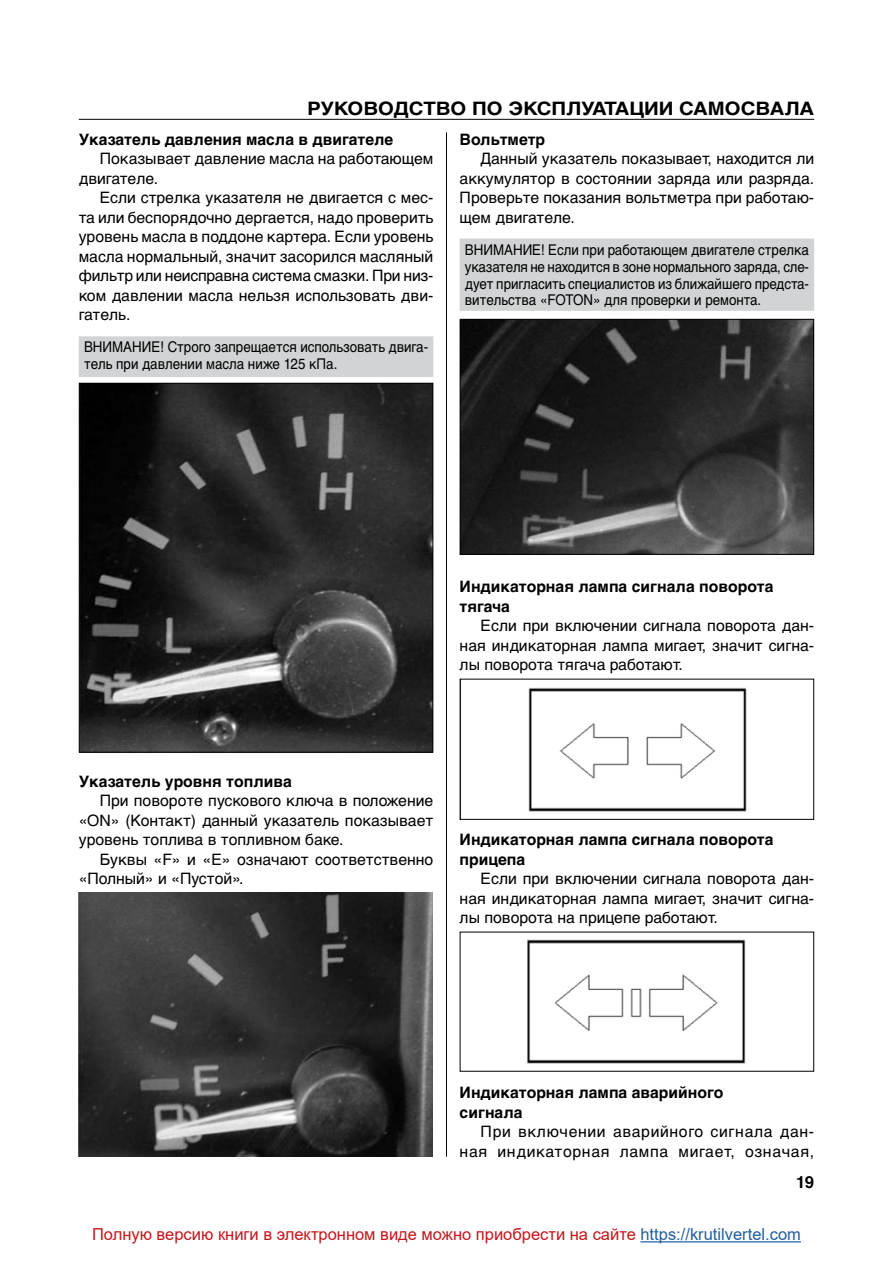
<style>
.page{position:relative;width:893px;height:1263px;background:#fff}
.page>*{position:absolute;margin:0;border:0;box-sizing:border-box;transform-origin:0 0}
.t1{font:700 18.6px "Helvetica Cyr";color:#000;scale:1.1 1}
.t2{font:700 16.65px "Helvetica Cyr";color:#000}
.t3{font:16.5px "Arial";color:#c4161c}
.t4{font:15.75px/19.5px "Helvetica Cyr Upright";color:#000;text-align:justify}
.t5{font:700 15.75px/19.5px "Helvetica Cyr";color:#000}
.t6{font:15.75px/19.5px "Helvetica Cyr Upright";letter-spacing:.04em;color:#000;text-align:right}
.t7{font:14.85px/16.6px "Helvetica Cyr Upright";color:#000;scale:.9 1}
.s1{color:#215e9e}
</style>
<div class="page">
<hr style="left:79px;top:119px;width:735px;height:1px;background:#000">
<hr style="left:446px;top:132px;width:1px;height:1025px;background:#000">
<div style="left:79px;top:336px;width:354px;height:41px;background:#d1d3d4"></div>
<img style="left:81px;top:385px;width:350px;height:366px">
<div style="left:79px;top:383px;width:354px;height:370px;border:1px solid #000"></div>
<img style="left:79px;top:893px;width:354px;height:264px">
<div style="left:460px;top:239px;width:354px;height:72px;background:#d1d3d4"></div>
<img style="left:462px;top:321px;width:350px;height:232px">
<div style="left:460px;top:319px;width:354px;height:236px;border:1px solid #000"></div>
<img style="left:528px;top:687px;width:219px;height:125px">
<div style="left:460px;top:679px;width:354px;height:141px;border:1px solid #000"></div>
<img style="left:527px;top:939px;width:219px;height:125px">
<hr style="left:640px;top:1241px;width:161px;height:1px;background:#215e9e">
<p class="t1" style="left:307px;top:97px;width:462px">РУКОВОДСТВО ПО ЭКСПЛУАТАЦИИ САМОСВАЛА</p>
<p class="t5" style="left:79px;top:130px;width:316px">Указатель давления масла в двигателе</p>
<p class="t4" style="left:79px;top:149px;width:356px;text-indent:21px">Показывает давление масла на работающем двигателе.</p>
<p class="t4" style="left:79px;top:188px;width:356px;text-indent:21px">Если стрелка указателя не двигается с мес&shy;та или беспорядочно дергается, надо проверить уровень масла в поддоне картера. Если уровень масла нормальный, значит засорился масляный фильтр или неисправна система смазки. При низ&shy;ком давлении масла нельзя использовать дви&shy;гатель.</p>
<p class="t7" style="left:84px;top:339px;width:384px">ВНИМАНИЕ! Строго запрещается использовать двига&shy;тель при давлении масла ниже 125 кПа.</p>
<p class="t5" style="left:460px;top:130px;width:87px">Вольтметр</p>
<p class="t4" style="left:460px;top:149px;width:356px;text-indent:21px">Данный указатель показывает, находится ли аккумулятор в состоянии заряда или разряда.<br>Проверьте показания вольтметра при работаю&shy;щем двигателе.</p>
<p class="t7" style="left:465px;top:242px;width:384px;text-align:justify">ВНИМАНИЕ! Если при работающем двигателе стрелка указателя не находится в зоне нормального заряда, сле&shy;дует пригласить специалистов из ближайшего предста&shy;вительства «FOTON» для проверки и ремонта.</p>
<p class="t5" style="left:460px;top:577px;width:315px">Индикаторная лампа сигнала поворота тягача</p>
<p class="t4" style="left:460px;top:616px;width:356px;text-indent:21px">Если при включении сигнала поворота дан&shy;ная индикаторная лампа мигает, значит сигна&shy;лы поворота тягача работают.</p>
<p class="t5" style="left:79px;top:772px;width:215px">Указатель уровня топлива</p>
<p class="t4" style="left:79px;top:791px;width:356px;text-indent:21px">При повороте пускового ключа в положение «ON» (Контакт) данный указатель показывает уровень топлива в топливном баке.</p>
<p class="t4" style="left:79px;top:850px;width:356px;text-indent:21px">Буквы «F» и «E» означают соответственно «Полный» и «Пустой».</p>
<p class="t5" style="left:460px;top:830px;width:315px">Индикаторная лампа сигнала поворота прицепа</p>
<p class="t4" style="left:460px;top:869px;width:356px;text-indent:21px">Если при включении сигнала поворота дан&shy;ная индикаторная лампа мигает, значит сигна&shy;лы поворота на прицепе работают.</p>
<p class="t5" style="left:460px;top:1083px;width:265px">Индикаторная лампа аварийного сигнала</p>
<p class="t6" style="left:460px;top:1122px;width:356px">При включении аварийного сигнала дан&shy;ная индикаторная лампа мигает, означая,</p>
<p class="t2" style="left:796px;top:1173px;width:19px">19</p>
<p class="t3" style="left:92px;top:1223px;width:710px">Полную версию книги в электронном виде можно приобрести на сайте <span class="s1">https://krutilvertel.com</span></p>
</div>
